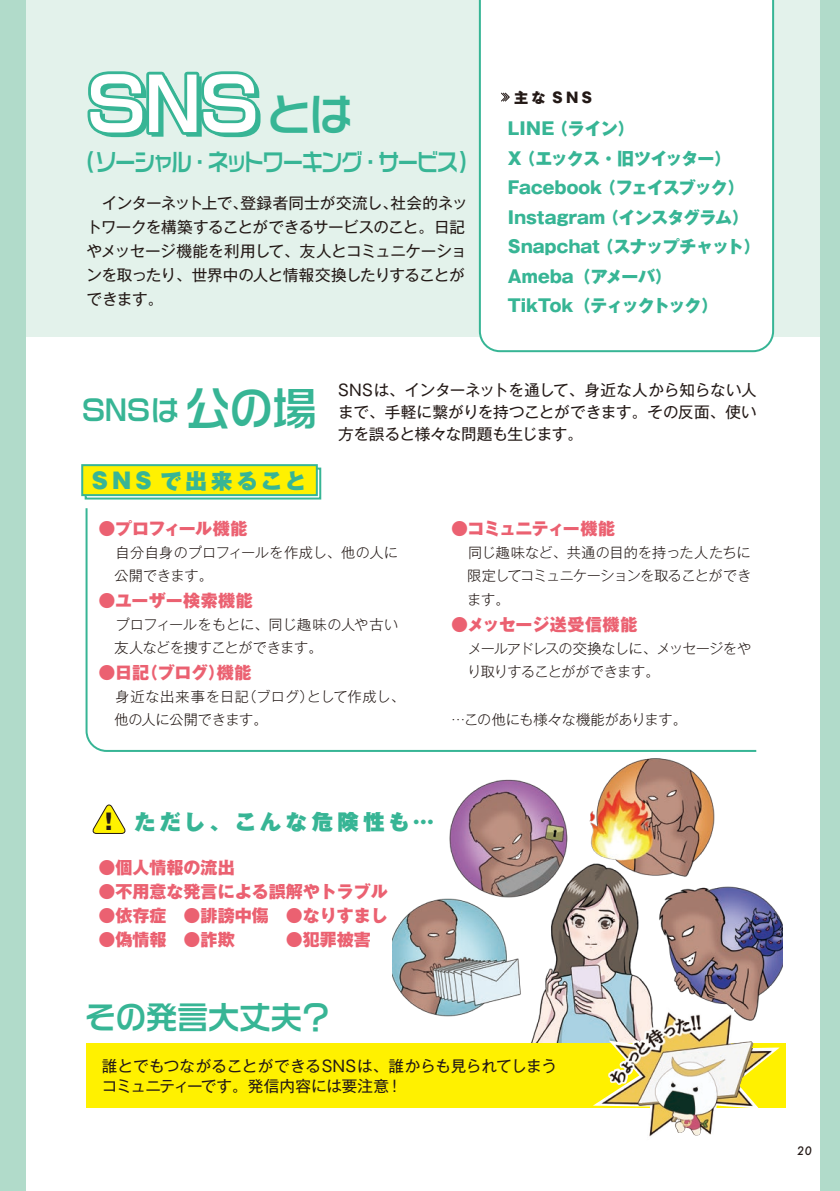
<style>
.page{position:relative;width:840px;height:1191px;background:#fff}
.page>*{position:absolute;margin:0;border:0;box-sizing:border-box;transform-origin:0 0}
.t1{font:700 72.2px "Logo G Std";color:#fff}
.t2{font:700 44px "Logo G Std";color:#37b595}
.t3{font:700 43.8px "Logo G Std";color:#37b595}
.t4{font:700 31.2px "Logo G Std";letter-spacing:-.005em;color:#37b595}
.t5{font:700 28.4px "Logo G Std";color:#37b595}
.t6{font:700 24px "Logo G Std";letter-spacing:-.095em;color:#37b595;scale:.89 1}
.t7{font:900 21.2px "Gothic MB101 Pr 5";letter-spacing:.2em;color:#37b595}
.t8{font:900 21.2px "Gothic MB101 Pr 5";color:#231916}
.t9{font:800 17px/29.4px "Gothic MB101 Pr 5";letter-spacing:-.02em;color:#37b595}
.t10{font:800 17px "Gothic MB101 Pr 5";color:#eb6171}
.t11{font:800 17px "Gothic MB101 Pr 5";letter-spacing:.02em;color:#eb6171}
.t12{font:800 17px "Gothic MB101 Pr 5";letter-spacing:-.05em;color:#eb6171}
.t13{font:800 17px "Gothic MB101 Pr 5";letter-spacing:-.03em;color:#eb6171}
.t14{font:15.6px/24px "Gothic MB101 Pr 5";letter-spacing:-.02em;color:#231916}
.t15{font:300 14.2px/22.6px "Gothic MB101 Pr 5";color:#231916}
.t16{font:300 14.2px/22.6px "Gothic MB101 Pr 5";letter-spacing:-.02em;color:#231916}
.t17{font:300 14.2px/22.6px "Gothic MB101 Pr 5";letter-spacing:-.04em;color:#231916}
.t18{font:300 14.2px/22.6px "Gothic MB101 Pr 5";letter-spacing:-.05em;color:#231916}
.t19{font:800 14.2px "Gothic MB101 Pr 5";color:#231916}
.t20{font:italic 500 11.4px "Futura";color:#231916}
</style>
<div class="page">
<img style="left:392px;top:758px;width:390px;height:285px">
<div style="left:0;top:0;width:839px;height:337px;background:#e3f2eb"></div>
<div style="left:478px;top:0;width:295px;height:352px;background:#fff"></div>
<div style="left:85px;top:467px;width:236px;height:32px;border:2px solid #37b595"></div>
<div style="left:820px;top:0;width:19px;height:1191px;background:#b1dbca"></div>
<div style="left:82px;top:465px;width:234px;height:30px;background:#fff100"></div>
<div style="left:81px;top:464px;width:236px;height:32px;border:2px solid #37b595"></div>
<svg style="left:85px;top:508px;width:672px;height:244px"></svg>
<svg style="left:87px;top:71px;width:174px;height:67px"></svg>
<svg style="left:86px;top:1043px;width:699px;height:65px;fill:#fff100"></svg>
<div style="left:0;top:0;width:25px;height:1191px;background:#b1dbca"></div>
<svg style="left:500px;top:92px;width:10px;height:10px"></svg>
<svg style="left:92px;top:804px;width:34px;height:30px"></svg>
<img style="left:608px;top:1009px;width:58px;height:61px">
<h1 class="t1" style="left:87px;top:55px;width:173px">SNS</h1>
<h3 class="t3" style="left:267px;top:84px;width:87px">とは</h3>
<h3 class="t6" style="left:75px;top:145px;width:454px">（ソーシャル・ネットワーキング・サービス）</h3>
<p class="t14" style="left:86px;top:189px;width:382px">　インターネット上で、登録者同士が交流し、社会的ネットワークを構築することができるサービスのこと。日記やメッセージ機能を利用して、友人とコミュニケーションを取ったり、世界中の人と情報交換したりすることができます。</p>
<p class="t19" style="left:514px;top:86px;width:79px">主な SNS</p>
<p class="t9" style="left:507px;top:113px;width:254px">LINE（ライン）<br>X（エックス・旧ツイッター）<br>Facebook（フェイスブック）<br>Instagram（インスタグラム）<br>Snapchat（スナップチャット）<br>Ameba（アメーバ）<br>TikTok（ティックトック）</p>
<h3 class="t5" style="left:82px;top:390px;width:98px">SNSは</h3>
<h2 class="t2" style="left:186px;top:378px;width:132px">公の場</h2>
<h3 class="t7" style="left:92px;top:463px;width:216px">SNS で出来ること</h3>
<p class="t14" style="left:338px;top:377px;width:420px;line-height:22px;text-align:justify">SNSは、インターネットを通して、身近な人から知らない人まで、手軽に繋がりを持つことができます。その反面、使い方を誤ると様々な問題も生じます。</p>
<p class="t13" style="left:98px;top:514px;width:150px">●プロフィール機能</p>
<p class="t15" style="left:114px;top:540px;width:285px">自分自身のプロフィールを作成し、他の人に公開できます。</p>
<p class="t10" style="left:98px;top:586px;width:156px">●ユーザー検索機能</p>
<p class="t16" style="left:114px;top:612px;width:285px">プロフィールをもとに、同じ趣味の人や古い友人などを捜すことができます。</p>
<p class="t10" style="left:98px;top:658px;width:154px">●日記（ブログ）機能</p>
<p class="t15" style="left:114px;top:684px;width:292px">身近な出来事を日記（ブログ）として作成し、他の人に公開できます。</p>
<p class="t12" style="left:451px;top:514px;width:165px">●コミュニティー機能</p>
<p class="t17" style="left:467px;top:540px;width:285px">同じ趣味など、共通の目的を持った人たちに限定してコミュニケーションを取ることができ</p>
<p class="t16" style="left:467px;top:587px;width:44px">ます。</p>
<p class="t11" style="left:451px;top:610px;width:187px">●メッセージ送受信機能</p>
<p class="t18" style="left:467px;top:636px;width:285px">メールアドレスの交換なしに、メッセージをやり取りすることがができます。</p>
<p class="t16" style="left:451px;top:707px;width:237px">…この他にも様々な機能があります。</p>
<h3 class="t8" style="left:98px;top:803px;width:23px">！</h3>
<h3 class="t7" style="left:134px;top:803px;width:301px">ただし、こんな危険性も…</h3>
<p class="t10" style="left:98px;top:853px;width:138px">●個人情報の流出</p>
<p class="t10" style="left:98px;top:877px;width:291px">●不用意な発言による誤解やトラブル</p>
<p class="t10" style="left:98px;top:901px;width:291px">●依存症　●誹謗中傷　●なりすまし</p>
<p class="t10" style="left:98px;top:925px;width:274px">●偽情報　●詐欺　　　●犯罪被害</p>
<h3 class="t4" style="left:85px;top:995px;width:248px">その発言大丈夫？</h3>
<p class="t14" style="left:102px;top:1055px;width:456px;line-height:20px">誰とでもつながることができるSNSは、誰からも見られてしまうコミュニティーです。発信内容には要注意！</p>
<p class="t20" style="left:796px;top:1142px;width:16px">20</p>
</div>
